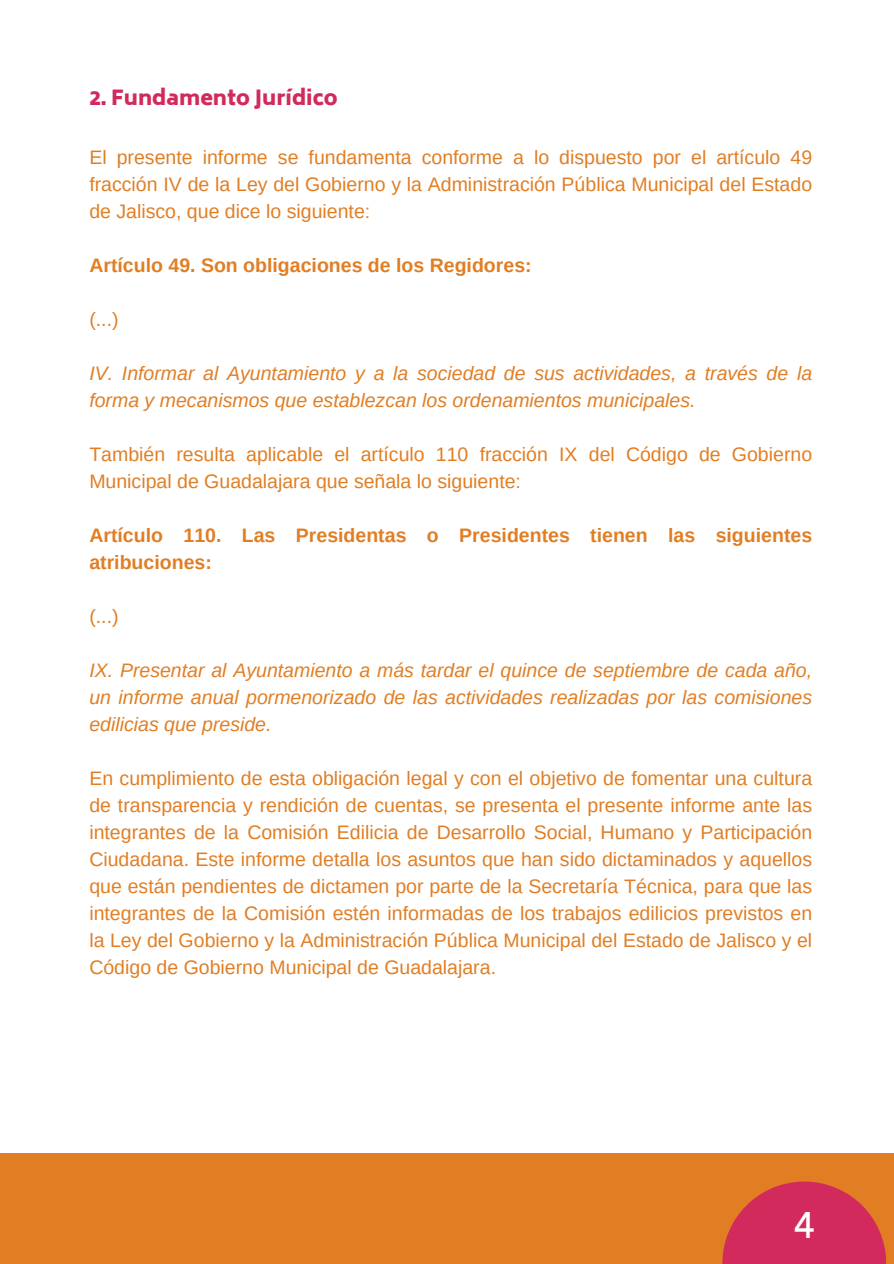
<style>
.page{position:relative;width:894px;height:1264px;background:#fff}
.page>*{position:absolute;margin:0;border:0;box-sizing:border-box;transform-origin:0 0}
.t1{font:36.6px "Biryani";color:#fff}
.t2{font:800 20.55px "Biryani";color:#d22a5c}
.t3{font:19.5px/27px "Arimo";color:#e17e23;text-align:justify}
.t4{font:italic 19.5px/27px "Arimo";color:#e17e23}
.t5{font:700 19.5px/27px "Arimo";color:#e17e23}
</style>
<div class="page">
<div style="left:0;top:1153px;width:893px;height:110px;background:#e17e23"></div>
<svg style="left:722px;top:1181px;width:163px;height:82px;fill:#d22a5c"></svg>
<h1 class="t2" style="left:89px;top:86px;width:250px">2. Fundamento Jurídico</h1>
<p class="t3" style="left:89px;top:143px;width:724px">El presente informe se fundamenta conforme a lo dispuesto por el artículo 49 fracción IV de la Ley del Gobierno y la Administración Pública Municipal del Estado de Jalisco, que dice lo siguiente:</p>
<h1 class="t5" style="left:89px;top:251px;width:443px">Artículo 49. Son obligaciones de los Regidores:</h1>
<p class="t3" style="left:89px;top:305px;width:31px">(...)</p>
<p class="t4" style="left:89px;top:359px;width:724px">IV. Informar al Ayuntamiento y a la sociedad de sus actividades, a través de la forma y mecanismos que establezcan los ordenamientos municipales.</p>
<p class="t3" style="left:89px;top:440px;width:724px">También resulta aplicable el artículo 110 fracción IX del Código de Gobierno<br>Municipal de Guadalajara que señala lo siguiente:</p>
<h1 class="t5" style="left:89px;top:521px;width:724px">Artículo 110. Las Presidentas o Presidentes tienen las siguientes atribuciones:</h1>
<p class="t3" style="left:89px;top:602px;width:31px">(...)</p>
<p class="t4" style="left:89px;top:656px;width:724px;text-align:justify">IX. Presentar al Ayuntamiento a más tardar el quince de septiembre de cada año, un informe anual pormenorizado de las actividades realizadas por las comisiones edilicias que preside.</p>
<p class="t3" style="left:89px;top:764px;width:724px">En cumplimiento de esta obligación legal y con el objetivo de fomentar una cultura de transparencia y rendición de cuentas, se presenta el presente informe ante las integrantes de la Comisión Edilicia de Desarrollo Social, Humano y Participación Ciudadana. Este informe detalla los asuntos que han sido dictaminados y aquellos que están pendientes de dictamen por parte de la Secretaría Técnica, para que las integrantes de la Comisión estén informadas de los trabajos edilicios previstos en la Ley del Gobierno y la Administración Pública Municipal del Estado de Jalisco y el Código de Gobierno Municipal de Guadalajara.</p>
<p class="t1" style="left:794px;top:1203px;width:22px">4</p>
</div>
